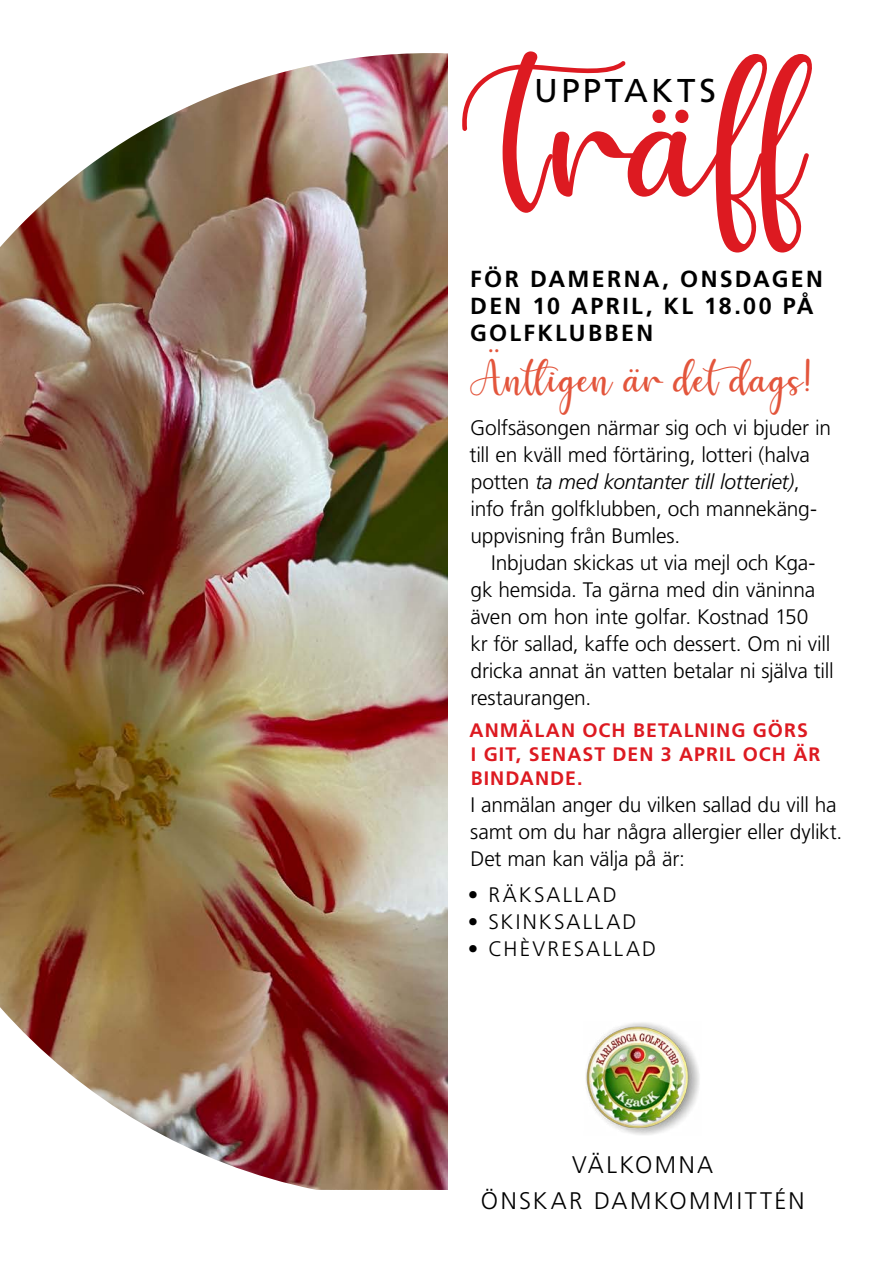
<style>
.page{position:relative;width:893px;height:1263px;background:#fff}
.page>*{position:absolute;margin:0;border:0;box-sizing:border-box;transform-origin:0 0}
.t1{font:193.8px "Hello";letter-spacing:.025em;color:#dd1a21}
.t2{font:45px "Hello";letter-spacing:.015em;color:#e3553c}
.t3{font:33px "Frutiger";letter-spacing:.095em;color:#000}
.t4{font:300 24px/36px "Frutiger";letter-spacing:.1em;color:#000;text-align:center}
.t5{font:700 23.25px/27px "Frutiger";letter-spacing:.1em;color:#000}
.t6{font:300 21px/27px "Frutiger";letter-spacing:-.01em;color:#000}
.t7{font:300 21px "Frutiger";letter-spacing:.105em;color:#000}
.t8{font:700 19.5px/24px "Frutiger";letter-spacing:.055em;color:#dd1a21}
.s1{font-style:italic}
</style>
<div class="page">
<img style="left:0;top:53px;width:448px;height:1137px">
<img style="left:585px;top:1022px;width:114px;height:113px">
<h1 class="t1" style="left:453px;top:38px;width:353px">Träff</h1>
<h3 class="t3" style="left:534px;top:71px;width:183px">UPPTAKTS</h3>
<h1 class="t1" style="left:643px;top:-34px;width:57px">..</h1>
<p class="t5" style="left:470px;top:265px;width:354px">FÖR DAMERNA, ONSDAGEN<br>DEN 10 APRIL, KL 18.00 PÅ<br>GOLFKLUBBEN</p>
<h2 class="t2" style="left:468px;top:355px;width:345px">Äntligen är detdags!</h2>
<p class="t6" style="left:470px;top:414px;width:363px">Golfsäsongen närmar sig och vi bjuder in till en kväll med förtäring, lotteri (halva potten <span class="s1">ta med kontanter till lotteriet)</span>, info från golfklubben, och mannekäng&shy;uppvisning från Bumles.</p>
<p class="t6" style="left:470px;top:549px;width:365px;text-indent:21px">Inbjudan skickas ut via mejl och Kga&shy;gk hemsida. Ta gärna med din väninna även om hon inte golfar. Kostnad 150<br>kr för sallad, kaffe och dessert. Om ni vill dricka annat än vatten betalar ni själva till restaurangen.</p>
<p class="t8" style="left:470px;top:718px;width:352px">ANMÄLAN OCH BETALNING GÖRS<br>I GIT, SENAST DEN 3 APRIL OCH ÄR<br>BINDANDE.</p>
<p class="t6" style="left:470px;top:791px;width:374px">I anmälan anger du vilken sallad du vill ha samt om du har några allergier eller dylikt.<br>Det man kan välja på är:</p>
<p class="t7" style="left:468px;top:883px;width:150px">• RÄKSALLAD</p>
<p class="t7" style="left:468px;top:910px;width:170px">• SKINKSALLAD</p>
<p class="t7" style="left:468px;top:937px;width:190px">• CHÈVRESALLAD</p>
<h2 class="t2" style="left:487px;top:316px;width:15px">..</h2>
<h2 class="t2" style="left:628px;top:336px;width:15px">..</h2>
<p class="t4" style="left:481px;top:1146px;width:325px">VÄLKOMNA<br>ÖNSKAR DAMKOMMITTÉN</p>
</div>
